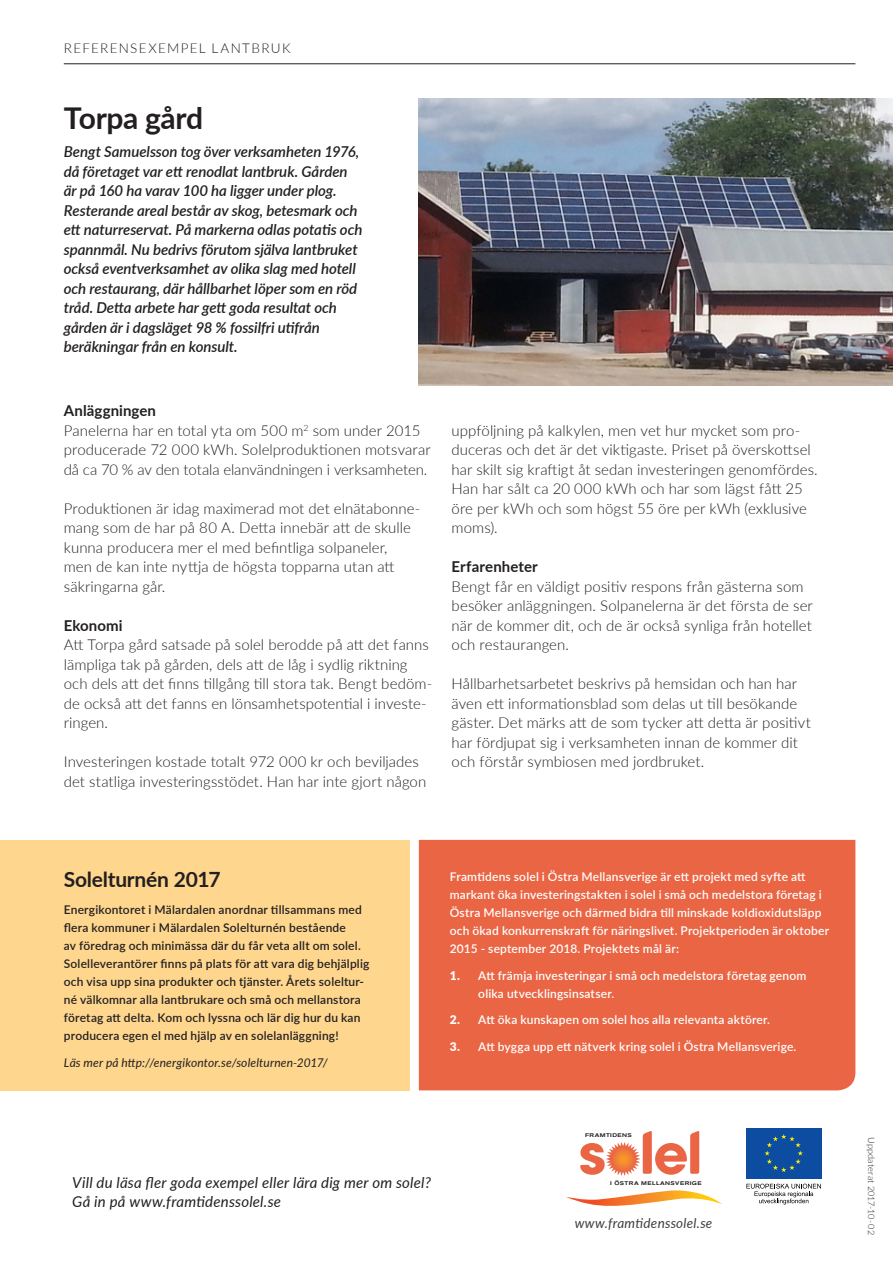
<style>
.page{position:relative;width:893px;height:1263px;background:#fff}
.page>*{position:absolute;margin:0;border:0;box-sizing:border-box;transform-origin:0 0}
.t1{font:700 30px "Lato";letter-spacing:-.01em;color:#231f20}
.t2{font:700 21px "Lato";letter-spacing:-.01em;color:#231f20}
.t3{font:300 15px/19.5px "Lato";letter-spacing:.005em;color:#231f20}
.t4{font:italic 600 15px/19.5px "Lato";letter-spacing:-.005em;color:#231f20}
.t5{font:italic 15px/19.5px "Lato";letter-spacing:.015em;color:#231f20}
.t6{font:700 15px "Lato";letter-spacing:.01em;color:#231f20}
.t7{font:300 13.5px "Lato";letter-spacing:.1em;color:#231f20}
.t8{font:italic 13.5px "Lato";letter-spacing:.02em;color:#3e3e3f}
.t9{font:600 12px/18px "Lato";letter-spacing:.015em;color:#fff}
.t10{font:600 12px/18px "Lato";letter-spacing:.015em;color:#231f20}
.t11{font:italic 12px "Lato";letter-spacing:.015em;color:#231f20}
.t12{font:300 9px "Lato";letter-spacing:.02em;color:#231f20}
.t13{font:500 expanded 5.25px "Akzidenz Grotesk BE";letter-spacing:.08em;color:#231f20}
.s1{font-weight:900}
</style>
<div class="page">
<div style="left:419px;top:840px;width:436px;height:250px;background:#ea6544"></div>
<img style="left:419px;top:99px;width:474px;height:287px">
<hr style="left:64px;top:64px;width:791px;height:1px;background:#231f20">
<div style="left:0;top:840px;width:409px;height:250px;background:#fed68e"></div>
<svg style="left:580px;top:1131px;width:119px;height:45px"></svg>
<svg style="left:565px;top:1190px;width:157px;height:16px"></svg>
<div style="left:744px;top:1126px;width:79px;height:54px;background:linear-gradient(to right,#0d4da1,#0d4da1)"></div>
<div style="left:746px;top:1128px;width:76px;height:50px;background:#0d4da1"></div>
<svg style="left:765px;top:1134px;width:38px;height:38px"></svg>
<svg style="left:746px;top:1184px;width:75px;height:20px"></svg>
<p class="t7" style="left:64px;top:39px;width:228px">REFERENSEXEMPEL LANTBRUK</p>
<p class="t1" style="left:64px;top:96px;width:141px">Torpa gård</p>
<p class="t4" style="left:64px;top:141px;width:300px">Bengt Samuelsson tog över verksamheten 1976, då företaget var ett renodlat lantbruk. Gården är på 160 ha varav 100 ha ligger under plog.<br>Resterande areal består av skog, betesmark och ett naturreservat. På markerna odlas potatis och spannmål. Nu bedrivs förutom själva lantbruket också eventverksamhet av olika slag med hotell och restaurang, där hållbarhet löper som en röd tråd. Detta arbete har gett goda resultat och gården är i dagsläget 98 % fossilfri utifrån beräkningar från en konsult.</p>
<p class="t6" style="left:64px;top:400px;width:94px">Anläggningen</p>
<p class="t3" style="left:64px;top:420px;width:368px">Panelerna har en total yta om 500 m<sup>2</sup> som under 2015 producerade 72 000 kWh. Solelproduktionen motsvarar då ca 70 % av den totala elanvändningen i verksamheten.</p>
<p class="t3" style="left:64px;top:498px;width:358px">Produktionen är idag maximerad mot det elnätabonne&shy;mang som de har på 80 A. Detta innebär att de skulle kunna producera mer el med befintliga solpaneler,<br>men de kan inte nyttja de högsta topparna utan att säkringarna går.</p>
<p class="t6" style="left:64px;top:614px;width:60px">Ekonomi</p>
<p class="t3" style="left:64px;top:635px;width:370px">Att Torpa gård satsade på solel berodde på att det fanns lämpliga tak på gården, dels att de låg i sydlig riktning och dels att det finns tillgång till stora tak. Bengt bedöm&shy;de också att det fanns en lönsamhetspotential i investe&shy;ringen.</p>
<p class="t3" style="left:64px;top:752px;width:364px">Investeringen kostade totalt 972 000 kr och beviljades det statliga investeringsstödet. Han har inte gjort någon</p>
<p class="t3" style="left:452px;top:420px;width:368px">uppföljning på kalkylen, men vet hur mycket som pro&shy;duceras och det är det viktigaste. Priset på överskottsel har skilt sig kraftigt åt sedan investeringen genomfördes.<br>Han har sålt ca 20 000 kWh och har som lägst fått 25 öre per kWh och som högst 55 öre per kWh (exklusive moms).</p>
<p class="t6" style="left:452px;top:556px;width:88px">Erfarenheter</p>
<p class="t3" style="left:452px;top:576px;width:363px">Bengt får en väldigt positiv respons från gästerna som besöker anläggningen. Solpanelerna är det första de ser när de kommer dit, och de är också synliga från hotellet och restaurangen.</p>
<p class="t3" style="left:452px;top:674px;width:361px">Hållbarhetsarbetet beskrivs på hemsidan och han har även ett informationsblad som delas ut till besökande gäster. Det märks att de som tycker att detta är positivt har fördjupat sig i verksamheten innan de kommer dit och förstår symbiosen med jordbruket.</p>
<p class="t2" style="left:64px;top:863px;width:158px">Solelturnén 2017</p>
<p class="t10" style="left:64px;top:900px;width:307px">Energikontoret i Mälardalen anordnar tillsammans med flera kommuner i Mälardalen Solelturnén bestående<br>av föredrag och minimässa där du får veta allt om solel.<br>Solelleverantörer finns på plats för att vara dig behjälplig och visa upp sina produkter och tjänster. Årets soleltur&shy;né välkomnar alla lantbrukare och små och mellanstora företag att delta. Kom och lyssna och lär dig hur du kan producera egen el med hjälp av en solelanläggning!</p>
<p class="t11" style="left:64px;top:1054px;width:266px">Läs mer på http://energikontor.se/solelturnen-2017/</p>
<p class="t9" style="left:450px;top:867px;width:381px">Framtidens solel i Östra Mellansverige är ett projekt med syfte att markant öka investeringstakten i solel i små och medelstora företag i Östra Mellansverige och därmed bidra till minskade koldioxidutsläpp och ökad konkurrenskraft för näringslivet. Projektperioden är oktober 2015 - september 2018. Projektets mål är:</p>
<p class="t9" style="left:478px;top:966px;width:330px;text-indent:-28px"><span class="s1">1.</span> Att främja investeringar i små och medelstora företag genom olika utvecklingsinsatser.</p>
<p class="t9" style="left:450px;top:1010px;width:322px"><span class="s1">2.</span> Att öka kunskapen om solel hos alla relevanta aktörer.</p>
<p class="t9" style="left:450px;top:1037px;width:348px"><span class="s1">3.</span> Att bygga upp ett nätverk kring solel i Östra Mellansverige.</p>
<p class="t5" style="left:72px;top:1172px;width:360px">Vill du läsa fler goda exempel eller lära dig mer om solel?<br>Gå in på www.framtidenssolel.se</p>
<p class="t13" style="left:585px;top:1132px;width:48px">FRAMTIDENS</p>
<p class="t13" style="left:610px;top:1180px;width:93px">I ÖSTRA MELLANSVERIGE</p>
<p class="t8" style="left:575px;top:1213px;width:139px">www.framtidenssolel.se</p>
<p class="t12" style="left:878px;top:1137px;width:99px;rotate:90deg">Uppdaterat 2017-10-02</p>
</div>
